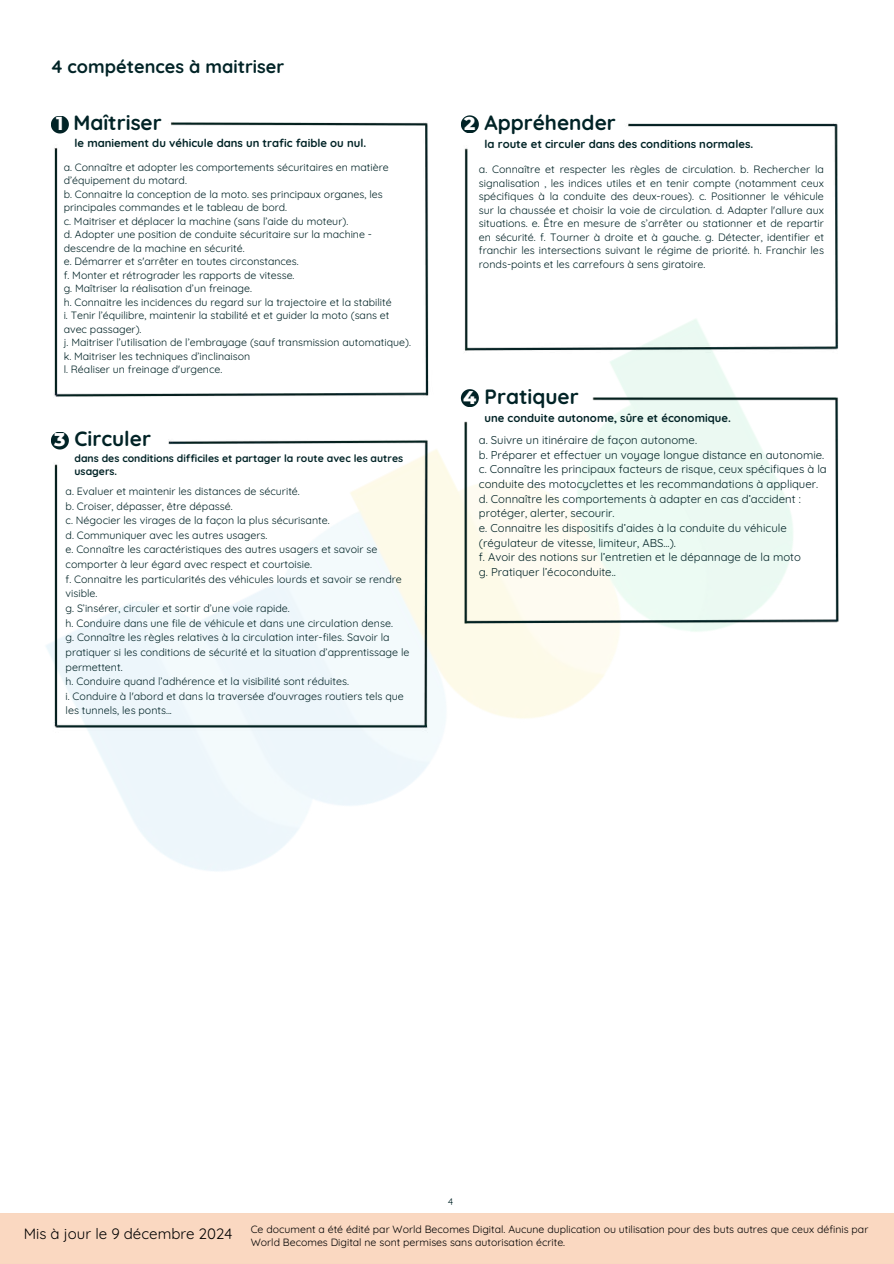
<style>
.page{position:relative;width:894px;height:1264px;background:#fff}
.page>*{position:absolute;margin:0;border:0;box-sizing:border-box;transform-origin:0 0}
.t1{font:700 20.7px "Quicksand";color:#012326}
.t2{font:700 18.75px "Montserrat";color:#fff}
.t3{font:700 18px "Quicksand";color:#012326}
.t4{font:11.4px/14.7px "Quicksand";color:#012326}
.t5{font:700 11.25px "Quicksand";color:#012326}
.t6{font:10.65px/14.7px "Quicksand";color:#012326;text-align:justify}
.t7{font:10.5px/13.5px "Quicksand";color:#012326}
.t8{font:10.5px/13.5px "Quicksand";color:#000}
.t9{font:700 10.35px/13.5px "Quicksand";color:#012326}
.t10{font:9.6px "Quicksand";color:#012326}
.s1{font-family:"Montserrat";font-weight:800;font-size:18.75px;color:#fff}
.s2{font-size:15px}
</style>
<div class="page">
<img style="left:54px;top:122px;width:375px;height:174px">
<svg style="left:51px;top:116px;width:18px;height:17px"></svg>
<img style="left:46px;top:296px;width:686px;height:575px">
<svg style="left:51px;top:431px;width:18px;height:2px"></svg>
<img style="left:47px;top:433px;width:387px;height:301px">
<svg style="left:460px;top:389px;width:18px;height:1px"></svg>
<img style="left:457px;top:390px;width:382px;height:240px">
<img style="left:457px;top:116px;width:382px;height:241px">
<h3 class="t3" style="left:52px;top:53px;width:234px">4 compétences à maitriser</h3>
<h2 class="t2" style="left:56px;top:109px;width:9px">1</h2>
<h1 class="t1" style="left:73px;top:107px;width:90px">Maîtriser</h1>
<h1 class="t1" style="left:464px;top:107px;width:153px"><span class="s1">2</span> Appréhender</h1>
<p class="t5" style="left:74px;top:134px;width:293px">le maniement du véhicule dans un trafic faible ou nul.</p>
<p class="t5" style="left:484px;top:135px;width:270px">la route et circuler dans des conditions normales.</p>
<p class="t7" style="left:64px;top:159px;width:348px">a. Connaître et adopter les comportements sécuritaires en matière d’équipement du motard.<br>b. Connaitre la conception de la moto. ses principaux organes, les principales commandes et le tableau de bord.<br>c. Maitriser et déplacer la machine (sans l’aide du moteur).<br>d. Adopter une position de conduite sécuritaire sur la machine - descendre de la machine en sécurité.<br>e. Démarrer et s'arrêter en toutes circonstances.<br>f. Monter et rétrograder les rapports de vitesse.<br>g. Maîtriser la réalisation d’un freinage.<br>h. Connaitre les incidences du regard sur la trajectoire et la stabilité<br>i. Tenir l’équilibre, maintenir la stabilité et et guider la moto (sans et avec passager).<br>j. Maitriser l’utilisation de l’embrayage (sauf transmission automatique). k. Maitriser les techniques d’inclinaison<br>l. Réaliser un freinage d'urgence.</p>
<p class="t6" style="left:478px;top:161px;width:346px;line-height:13.5px">a. Connaître et respecter les règles de circulation. b. Rechercher la signalisation , les indices utiles et en tenir compte (notamment ceux spécifiques à la conduite des deux-roues). c. Positionner le véhicule sur la chaussée et choisir la voie de circulation. d. Adapter l'allure aux situations. e. Être en mesure de s’arrêter ou stationner et de repartir en sécurité. f. Tourner à droite et à gauche. g. Détecter, identifier et franchir les intersections suivant le régime de priorité. h. Franchir les ronds-points et les carrefours à sens giratoire.</p>
<h1 class="t1" style="left:54px;top:422px;width:98px"><span class="s1">3</span> Circuler</h1>
<p class="t9" style="left:74px;top:450px;width:330px">dans des conditions difficiles et partager la route avec les autres usagers.</p>
<p class="t6" style="left:66px;top:482px;width:345px;text-align:left">a. Evaluer et maintenir les distances de sécurité.<br>b. Croiser, dépasser, être dépassé.<br>c. Négocier les virages de la façon la plus sécurisante.<br>d. Communiquer avec les autres usagers.<br>e. Connaître les caractéristiques des autres usagers et savoir se comporter à leur égard avec respect et courtoisie.<br>f. Connaitre les particularités des véhicules lourds et savoir se rendre visible.<br>g. S’insérer, circuler et sortir d’une voie rapide.<br>h. Conduire dans une file de véhicule et dans une circulation dense.<br>g. Connaître les règles relatives à la circulation inter-files. Savoir la pratiquer si les conditions de sécurité et la situation d’apprentissage le permettent.<br>h. Conduire quand l’adhérence et la visibilité sont réduites.<br>i. Conduire à l'abord et dans la traversée d'ouvrages routiers tels que les tunnels, les ponts...</p>
<h1 class="t1" style="left:463px;top:380px;width:117px"><span class="s1">4</span> Pratiquer</h1>
<p class="t5" style="left:484px;top:409px;width:248px">une conduite autonome, sûre et économique.</p>
<p class="t4" style="left:478px;top:431px;width:349px">a. Suivre un itinéraire de façon autonome.<br>b. Préparer et effectuer un voyage longue distance en autonomie. c. Connaître les principaux facteurs de risque, ceux spécifiques à la conduite des motocyclettes et les recommandations à appliquer. d. Connaître les comportements à adapter en cas d’accident : protéger, alerter, secourir.<br>e. Connaitre les dispositifs d’aides à la conduite du véhicule (régulateur de vitesse, limiteur, ABS...).<br>f. Avoir des notions sur l’entretien et le dépannage de la moto<br>g. Pratiquer l’écoconduite..</p>
<p class="t10" style="left:448px;top:1193px;width:7px">4</p>
<p class="t8" style="left:251px;top:1221px;width:619px;text-indent:-227px"><span class="s2">Mis à jour le 9 décembre 2024</span> Ce document a été édité par World Becomes Digital. Aucune duplication ou utilisation pour des buts autres que ceux définis par<br>World Becomes Digital ne sont permises sans autorisation écrite.</p>
</div>
